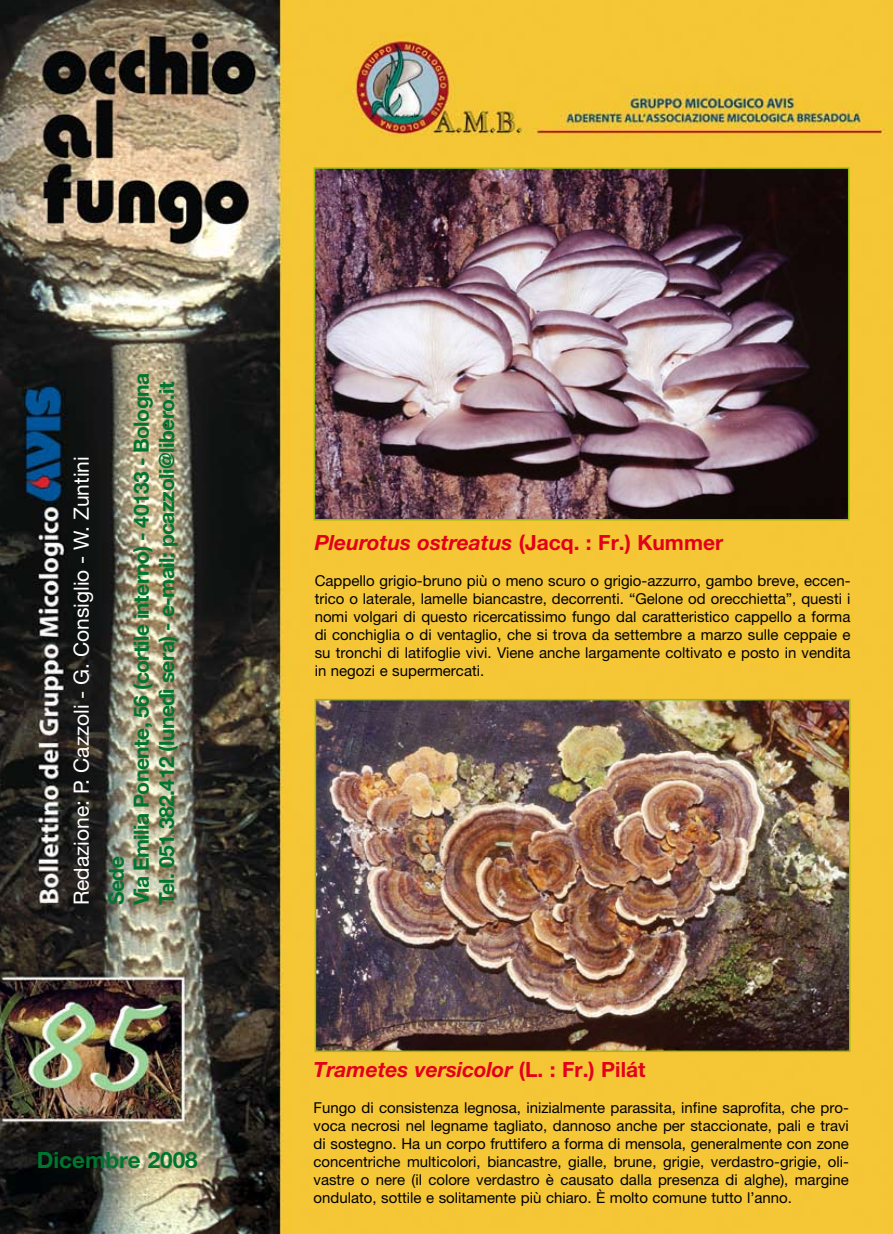
<style>
.page{position:relative;width:893px;height:1234px;background:#fff}
.page>*{position:absolute;margin:0;border:0;box-sizing:border-box;transform-origin:0 0}
.t1{font:700 22.5px "Helvetica Neue";color:#007530}
.t2{font:700 21px/25.2px "Helvetica Neue";letter-spacing:-.025em;color:#007530}
.t3{font:italic 700 21px "Helvetica Neue";color:#e2001a}
.t4{font:21px "Helvetica Neue";color:#fff}
.t5{font:15px/18px "Helvetica Neue";color:#000;text-align:justify}
.s1{font-style:normal}
</style>
<div class="page">
<img style="left:0;top:0;width:893px;height:1233px">
<img style="left:317px;top:170px;width:529px;height:347px">
<div style="left:314px;top:167px;width:535px;height:353px;border:2px solid #97be0d"></div>
<img style="left:318px;top:701px;width:529px;height:347px">
<div style="left:315px;top:698px;width:535px;height:353px;border:2px solid #97be0d"></div>
<h2 class="t4" style="left:69px;top:905px;width:450px;rotate:-90deg">Redazione: P. Cazzoli - G. Consiglio - W. Zuntini</h2>
<h2 class="t2" style="left:103px;top:905px;width:533px;rotate:-90deg">Sede<br>Via Emilia Ponente, 56 (cortile interno) - 40133 - Bologna<br>Tel. 051.382.412 (lunedì sera) - e-mail: pcazzoli@libero.it</h2>
<h1 class="t1" style="left:37px;top:1145px;width:163px">Dicembre 2008</h1>
<h2 class="t3" style="left:315px;top:529px;width:410px">Pleurotus ostreatus <span class="s1">(Jacq. : Fr.) Kummer</span></h2>
<p class="t5" style="left:315px;top:571px;width:537px">Cappello grigio-bruno più o meno scuro o grigio-azzurro, gambo breve, eccen&shy;trico o laterale, lamelle biancastre, decorrenti. “Gelone od orecchietta”, questi i nomi volgari di questo ricercatissimo fungo dal caratteristico cappello a forma di conchiglia o di ventaglio, che si trova da settembre a marzo sulle ceppaie e su tronchi di latifoglie vivi. Viene anche largamente coltivato e posto in vendita in negozi e supermercati.</p>
<h2 class="t3" style="left:314px;top:1056px;width:333px">Trametes versicolor <span class="s1">(L. : Fr.) Pilát</span></h2>
<p class="t5" style="left:314px;top:1097px;width:537px">Fungo di consistenza legnosa, inizialmente parassita, infine saprofita, che pro&shy;voca necrosi nel legname tagliato, dannoso anche per staccionate, pali e travi di sostegno. Ha un corpo fruttifero a forma di mensola, generalmente con zone concentriche multicolori, biancastre, gialle, brune, grigie, verdastro-grigie, oli&shy;vastre o nere (il colore verdastro è causato dalla presenza di alghe), margine ondulato, sottile e solitamente più chiaro. è molto comune tutto l’anno.</p>
</div>
